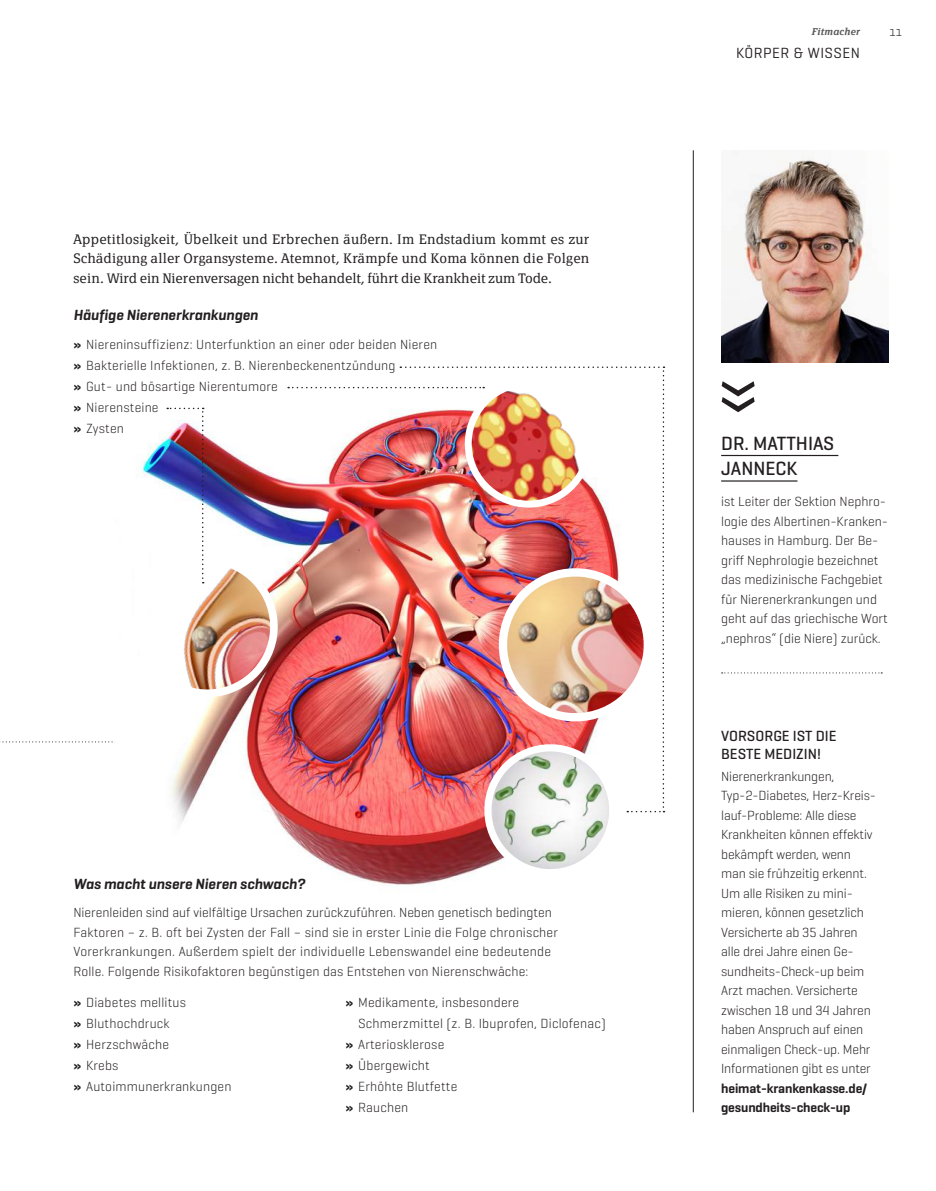
<style>
.page{position:relative;width:936px;height:1191px;background:#fff}
.page>*{position:absolute;margin:0;border:0;box-sizing:border-box;transform-origin:0 0}
.t1{font:75px "Vista Slab OT";color:#231f20}
.t2{font:500 19.5px/25.5px "Geogrotesque";color:#231f20}
.t3{font:italic 600 15px "Geogrotesque";color:#231f20}
.t4{font:500 15px/18px "Geogrotesque";color:#231f20}
.t5{font:15px "Geogrotesque";letter-spacing:.03em;color:#231f20}
.t6{font:300 13.5px/19.5px "Geogrotesque";color:#231f20}
.t7{font:300 13.5px/19.5px "Page Serif OT";color:#231f20;text-align:justify}
.t8{font:600 13.5px/19.5px "Geogrotesque";letter-spacing:-.01em;color:#231f20}
.t9{font:300 12.75px "Vista Slab OT";color:#231f20}
.t10{font:italic 600 9.75px "Page Serif OT";letter-spacing:.005em;color:#555658}
.s1{font-weight:600}
</style>
<div class="page">
<img style="left:721px;top:155px;width:167px;height:208px">
<svg style="left:0;top:741px;width:115px;height:1px"></svg>
<img style="left:167px;top:387px;width:275px;height:498px">
<svg style="left:721px;top:672px;width:161px;height:1px"></svg>
<hr style="left:721px;top:455px;width:117px;height:1px;background:#231f20">
<hr style="left:721px;top:480px;width:76px;height:1px;background:#231f20">
<hr style="left:693px;top:150px;width:1px;height:962px;background:#231f20">
<img style="left:136px;top:408px;width:145px;height:292px">
<img style="left:288px;top:366px;width:377px;height:514px">
<p class="t7" style="left:73px;top:229px;width:517px">Appetitlosigkeit, Übelkeit und Erbrechen äußern. Im Endstadium kommt es zur Schädigung aller Organsysteme. Atemnot, Krämpfe und Koma können die Folgen sein. Wird ein Nierenversagen nicht behandelt, führt die Krankheit zum Tode.</p>
<p class="t3" style="left:73px;top:305px;width:186px">Häufige Nierenerkrankungen</p>
<p class="t6" style="left:73px;top:333px;width:365px;line-height:21px"><span class="s1">»</span> Niereninsuffizienz: Unterfunktion an einer oder beiden Nieren <span class="s1">»</span> Bakterielle Infektionen, z. B. Nierenbeckenentzündung<br><span class="s1">»</span> Gut- und bösartige Nierentumore<br><span class="s1">»</span> Nierensteine<br><span class="s1">»</span> Zysten</p>
<p class="t3" style="left:73px;top:874px;width:233px">Was macht unsere Nieren schwach?</p>
<p class="t6" style="left:73px;top:902px;width:486px">Nierenleiden sind auf vielfältige Ursachen zurückzuführen. Neben genetisch bedingten Faktoren – z. B. oft bei Zysten der Fall – sind sie in erster Linie die Folge chronischer Vorerkrankungen. Außerdem spielt der individuelle Lebenswandel eine bedeutende Rolle. Folgende Risikofaktoren begünstigen das Entstehen von Nierenschwäche:</p>
<p class="t6" style="left:73px;top:991px;width:160px;line-height:21px"><span class="s1">»</span> Diabetes mellitus<br><span class="s1">»</span> Bluthochdruck<br><span class="s1">»</span> Herzschwäche<br><span class="s1">»</span> Krebs<br><span class="s1">»</span> Autoimmunerkrankungen</p>
<p class="t6" style="left:345px;top:992px;width:175px"><span class="s1">»</span> Medikamente, insbesondere</p>
<p class="t6" style="left:358px;top:1013px;width:249px">Schmerzmittel (z. B. Ibuprofen, Diclofenac)</p>
<p class="t6" style="left:345px;top:1034px;width:100px"><span class="s1">»</span> Arteriosklerose</p>
<p class="t6" style="left:345px;top:1055px;width:86px"><span class="s1">»</span> Übergewicht</p>
<p class="t6" style="left:345px;top:1076px;width:113px"><span class="s1">»</span> Erhöhte Blutfette</p>
<p class="t6" style="left:345px;top:1097px;width:64px"><span class="s1">»</span> Rauchen</p>
<p class="t10" style="left:811px;top:26px;width:50px">Fitmacher</p>
<p class="t9" style="left:889px;top:26px;width:14px">11</p>
<p class="t5" style="left:736px;top:44px;width:125px">KÖRPER &amp; WISSEN</p>
<h1 class="t1" style="left:782px;top:379px;width:37px;rotate:90deg">»</h1>
<h2 class="t2" style="left:721px;top:430px;width:115px">DR. MATTHIAS<br>JANNECK</h2>
<p class="t6" style="left:721px;top:491px;width:168px">ist Leiter der Sektion Nephro&shy;logie des Albertinen-Kranken&shy;hauses in Hamburg. Der Be&shy;griff Nephrologie bezeichnet das medizinische Fachgebiet für Nierenerkrankungen und geht auf das griechische Wort „nephros“ (die Niere) zurück.</p>
<p class="t4" style="left:721px;top:726px;width:117px">VORSORGE IST DIE<br>BESTE MEDIZIN!</p>
<p class="t6" style="left:721px;top:766px;width:156px">Nierenerkrankungen,<br>Typ-2-Diabetes, Herz-Kreis&shy;lauf-Probleme: Alle diese<br>Krankheiten können effektiv bekämpft werden, wenn man sie frühzeitig erkennt.<br>Um alle Risiken zu mini&shy;mieren, können gesetzlich<br>Versicherte ab 35 Jahren alle drei Jahre einen Ge&shy;sundheits-Check-up beim<br>Arzt machen. Versicherte zwischen 18 und 34 Jahren haben Anspruch auf einen einmaligen Check-up. Mehr<br>Informationen gibt es unter</p>
<p class="t8" style="left:721px;top:1078px;width:148px">heimat-krankenkasse.de/ gesundheits-check-up</p>
</div>
